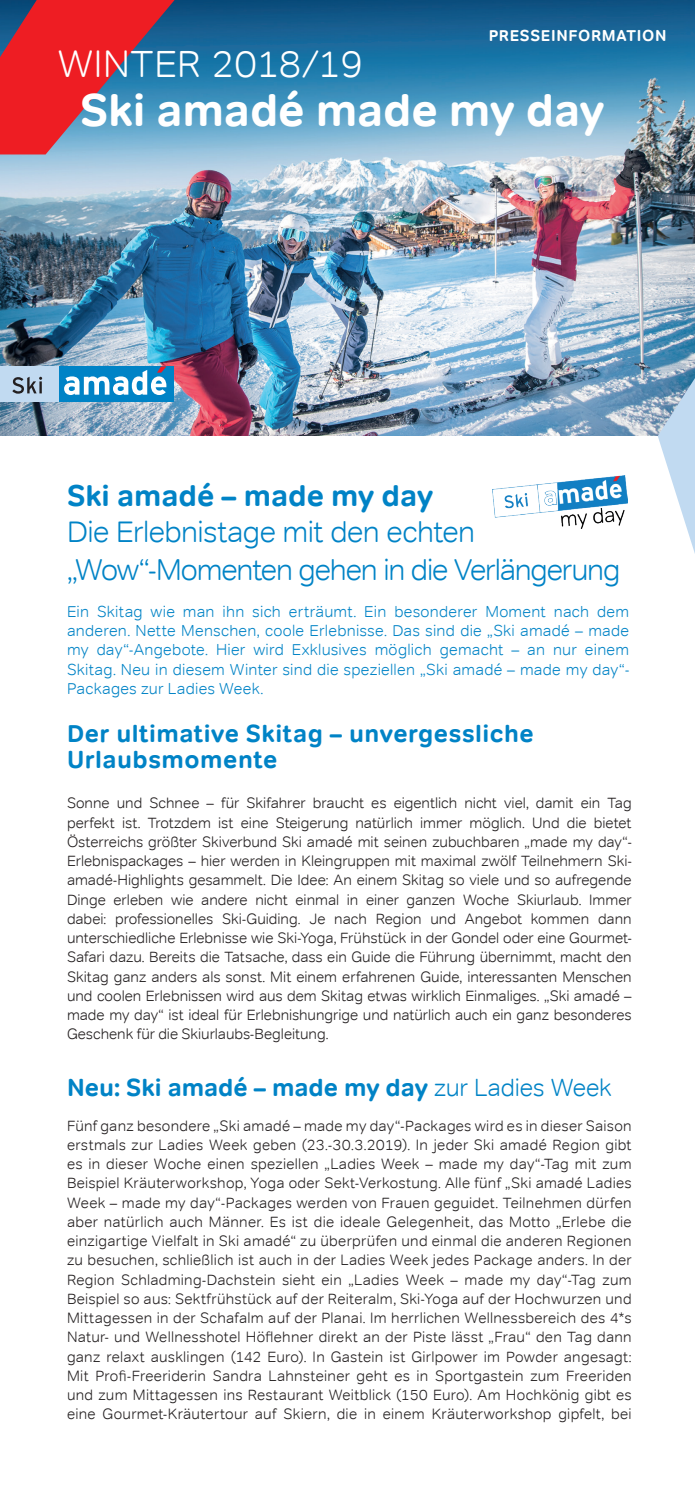
<style>
.page{position:relative;width:695px;height:1489px;background:#fff}
.page>*{position:absolute;margin:0;border:0;box-sizing:border-box;transform-origin:0 0}
.t1{font:700 45.5px "Tondo";letter-spacing:-.005em;color:#fff}
.t2{font:300 37.8px "Tondo";letter-spacing:.01em;color:#fff}
.t3{font:300 29.75px/37.8px "Tondo";letter-spacing:-.03em;color:#0083c6}
.t4{font:700 29.75px "Tondo";letter-spacing:-.005em;color:#0083c6}
.t5{font:700 24.5px/26.2px "Tondo";letter-spacing:.02em;color:#0083c6}
.t6{font:700 24.5px "Tondo";color:#0083c6}
.t7{font:300 15.75px/19.2px "Tondo";letter-spacing:.015em;color:#0083c6;text-align:justify}
.t8{font:700 15.75px "Tondo";letter-spacing:.045em;color:#fff}
.t9{font:300 14.88px/19.2px "Tondo";letter-spacing:.01em;color:#231f20;text-align:justify}
.s1{font-weight:300}
</style>
<div class="page">
<img style="left:0;top:0;width:694px;height:435px">
<svg style="left:657px;top:378px;width:37px;height:172px"></svg>
<svg style="left:0;top:0;width:174px;height:154px;background:#aa495d"></svg>
<div style="left:59px;top:366px;width:115px;height:36px;background:#0083c6"></div>
<div style="left:0;top:366px;width:59px;height:36px;background:#c1daf1"></div>
<svg style="left:64px;top:366px;width:102px;height:29px"></svg>
<svg style="left:12px;top:377px;width:30px;height:16px"></svg>
<img style="left:492px;top:475px;width:135px;height:53px">
<p class="t8" style="left:488px;top:25px;width:179px">PRESSEINFORMATION</p>
<h2 class="t2" style="left:58px;top:41px;width:307px">WINTER 2018/19</h2>
<h1 class="t1" style="left:80px;top:82px;width:526px">Ski amadé made my day</h1>
<h3 class="t4" style="left:67px;top:477px;width:367px">Ski amadé – made my day</h3>
<h3 class="t3" style="left:67px;top:513px;width:554px">Die Erlebnistage mit den echten „Wow“-Momenten gehen in die Verlängerung</h3>
<p class="t7" style="left:67px;top:601px;width:563px">Ein Skitag wie man ihn sich erträumt. Ein besonderer Moment nach dem anderen. Nette Menschen, coole Erlebnisse. Das sind die „Ski amadé – made my day“-Angebote. Hier wird Exklusives möglich gemacht – an nur einem Skitag. Neu in diesem Winter sind die speziellen „Ski amadé – made my day“- Packages zur Ladies Week.</p>
<h3 class="t5" style="left:67px;top:720px;width:468px">Der ultimative Skitag – unvergessliche<br>Urlaubsmomente</h3>
<p class="t9" style="left:67px;top:793px;width:566px">Sonne und Schnee – für Skifahrer braucht es eigentlich nicht viel, damit ein Tag perfekt ist. Trotzdem ist eine Steigerung natürlich immer möglich. Und die bietet Österreichs größter Skiverbund Ski amadé mit seinen zubuchbaren „made my day“- Erlebnispackages – hier werden in Kleingruppen mit maximal zwölf Teilnehmern Ski&shy;amadé-Highlights gesammelt. Die Idee: An einem Skitag so viele und so aufregende Dinge erleben wie andere nicht einmal in einer ganzen Woche Skiurlaub. Immer dabei: professionelles Ski-Guiding. Je nach Region und Angebot kommen dann unterschiedliche Erlebnisse wie Ski-Yoga, Frühstück in der Gondel oder eine Gourmet-Safari dazu. Bereits die Tatsache, dass ein Guide die Führung übernimmt, macht den Skitag ganz anders als sonst. Mit einem erfahrenen Guide, interessanten Menschen und coolen Erlebnissen wird aus dem Skitag etwas wirklich Einmaliges. „Ski amadé – made my day“ ist ideal für Erlebnishungrige und natürlich auch ein ganz besonderes Geschenk für die Skiurlaubs-Begleitung.</p>
<h3 class="t6" style="left:67px;top:1071px;width:546px">Neu: Ski amadé – made my day <span class="s1">zur Ladies Week</span></h3>
<p class="t9" style="left:67px;top:1115px;width:566px">Fünf ganz besondere „Ski amadé – made my day“-Packages wird es in dieser Saison erstmals zur Ladies Week geben (23.-30.3.2019). In jeder Ski amadé Region gibt es in dieser Woche einen speziellen „Ladies Week – made my day“-Tag mit zum Beispiel Kräuterworkshop, Yoga oder Sekt-Verkostung. Alle fünf „Ski amadé Ladies Week – made my day“-Packages werden von Frauen geguidet. Teilnehmen dürfen aber natürlich auch Männer. Es ist die ideale Gelegenheit, das Motto „Erlebe die einzigartige Vielfalt in Ski amadé“ zu überprüfen und einmal die anderen Regionen zu besuchen, schließlich ist auch in der Ladies Week jedes Package anders. In der Region Schladming-Dachstein sieht ein „Ladies Week – made my day“-Tag zum Beispiel so aus: Sektfrühstück auf der Reiteralm, Ski-Yoga auf der Hochwurzen und Mittagessen in der Schafalm auf der Planai. Im herrlichen Wellnessbereich des 4*s Natur- und Wellnesshotel Höflehner direkt an der Piste lässt „Frau“ den Tag dann ganz relaxt ausklingen (142 Euro). In Gastein ist Girlpower im Powder angesagt:<br>Mit Profi-Freeriderin Sandra Lahnsteiner geht es in Sportgastein zum Freeriden und zum Mittagessen ins Restaurant Weitblick (150 Euro). Am Hochkönig gibt es eine Gourmet-Kräutertour auf Skiern, die in einem Kräuterworkshop gipfelt, bei</p>
</div>
